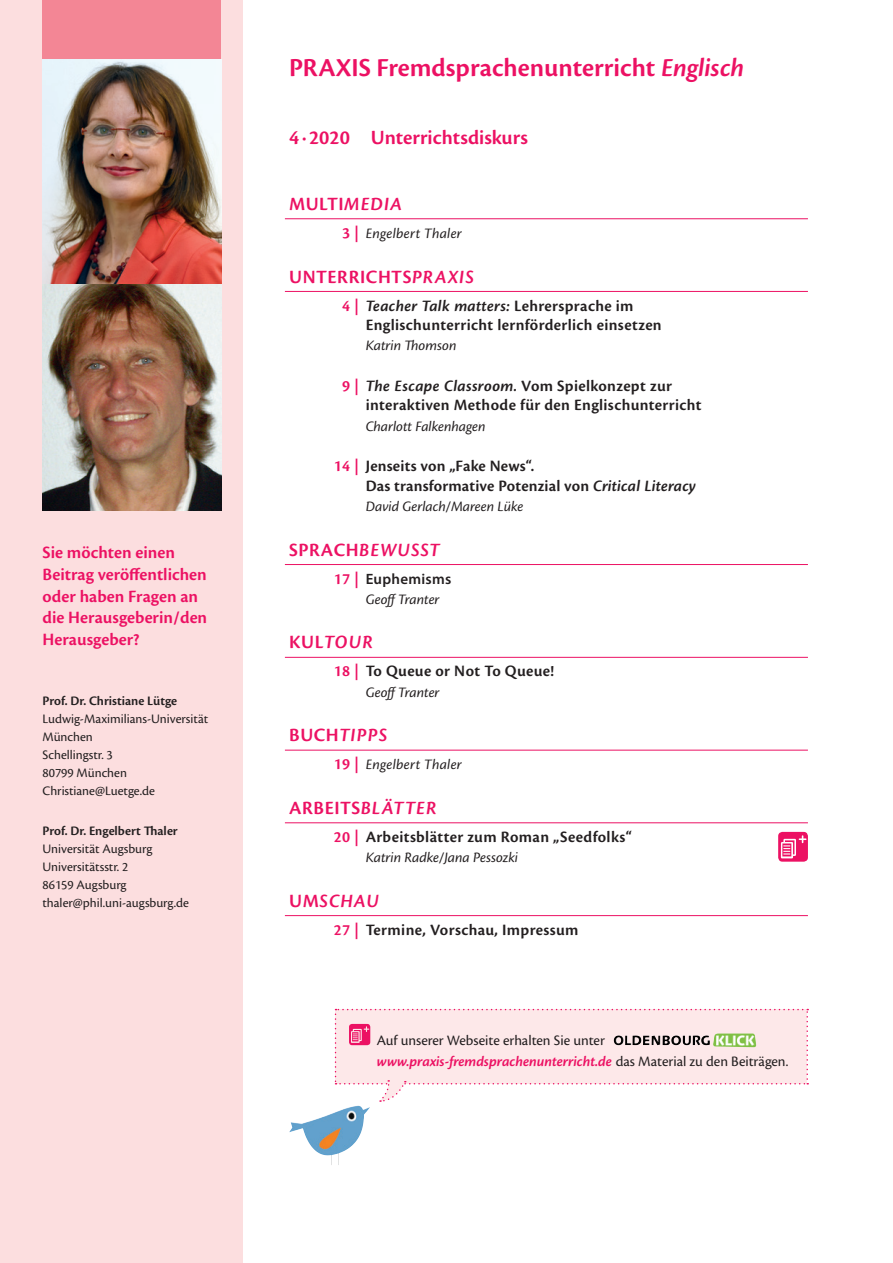
<style>
.page{position:relative;width:893px;height:1263px;background:#fff}
.page>*{position:absolute;margin:0;border:0;box-sizing:border-box;transform-origin:0 0}
.t1{font:600 27px "Cronos Pro";color:#ec1163}
.t2{font:600 21px "Cronos Pro";color:#ec1163}
.t3{font:600 19.5px "Cronos Pro";letter-spacing:.025em;color:#ec1163}
.t4{font:italic 600 19.5px "Cronos Pro";letter-spacing:.05em;color:#ec1163}
.t5{font:600 18px/21.6px "Cronos Pro";color:#ec1163}
.t6{font:600 16.5px/19.5px "Cronos Pro";letter-spacing:.02em;color:#231f20}
.t7{font:italic 15px "Cronos Pro";color:#231f20}
.t8{font:15px/21px "Cronos Pro";letter-spacing:-.005em;color:#231f20}
.t9{font:600 15px "Myriad Pro";letter-spacing:.02em;color:#231f20}
.t10{font:13.5px/18px "Cronos Pro";color:#231f20}
.t11{font:600 13.5px "Cronos Pro";color:#231f20}
.s1{font-style:italic}
.s2{font-weight:600;font-style:normal;font-size:16.5px;color:#ec1163}
.s3{color:#ec1163}
.s4{font-style:normal}
.s5{font-family:"Cronos Pro";font-size:16.5px;color:#ec1163}
.s6{font-weight:600;font-style:italic;color:#ec1163}
</style>
<div class="page">
<div style="left:0;top:0;width:242px;height:1263px;background:#fcdedf"></div>
<div style="left:43px;top:0;width:178px;height:64px;background:#f38695"></div>
<img style="left:43px;top:60px;width:178px;height:225px">
<img style="left:43px;top:285px;width:178px;height:225px">
<hr style="left:285px;top:218px;width:523px;height:1px;background:#ec1163">
<hr style="left:285px;top:291px;width:523px;height:1px;background:#ec1163">
<hr style="left:285px;top:564px;width:523px;height:1px;background:#ec1163">
<hr style="left:285px;top:657px;width:523px;height:1px;background:#ec1163">
<hr style="left:285px;top:750px;width:523px;height:1px;background:#ec1163">
<hr style="left:285px;top:822px;width:523px;height:1px;background:#ec1163">
<hr style="left:285px;top:915px;width:523px;height:1px;background:#ec1163">
<img style="left:311px;top:1106px;width:47px;height:15px">
<svg style="left:335px;top:1009px;width:473px;height:93px"></svg>
<svg style="left:778px;top:832px;width:30px;height:30px"></svg>
<p class="t5" style="left:43px;top:542px;width:166px">Sie möchten einen<br>Beitrag veröffentlichen oder haben Fragen an die Herausgeberin/den<br>Herausgeber?</p>
<p class="t11" style="left:43px;top:693px;width:136px">Prof. Dr. Christiane Lütge</p>
<p class="t10" style="left:43px;top:710px;width:167px">Ludwig-Maximilians-Universität<br>München<br>Schellingstr. 3<br>80799 München<br>Christiane@Luetge.de</p>
<p class="t11" style="left:43px;top:823px;width:137px">Prof. Dr. Engelbert Thaler</p>
<p class="t10" style="left:43px;top:839px;width:148px">Universität Augsburg<br>Universitätsstr. 2<br>86159 Augsburg thaler@phil.uni-augsburg.de</p>
<h1 class="t1" style="left:289px;top:52px;width:457px">PRAXIS Fremdsprachenunterricht <span class="s1">Englisch</span></h1>
<p class="t2" style="left:289px;top:125px;width:240px">4 · 2020 Unterrichtsdiskurs</p>
<p class="t3" style="left:289px;top:193px;width:115px">MULTI<span class="s1">MEDIA</span></p>
<p class="t7" style="left:342px;top:225px;width:121px"><span class="s2">3 |</span> Engelbert Thaler</p>
<p class="t3" style="left:289px;top:265px;width:186px">UNTERRICHTS<span class="s1">PRAXIS</span></p>
<p class="t6" style="left:366px;top:296px;width:298px;text-indent:-24px"><span class="s3">4 |</span> <span class="s1">Teacher Talk matters:</span> Lehrersprache im<br>Englischunterricht lernförderlich einsetzen</p>
<p class="t7" style="left:366px;top:337px;width:92px">Katrin Thomson</p>
<p class="t6" style="left:366px;top:376px;width:337px;text-indent:-24px"><span class="s3">9 |</span> <span class="s1">The Escape Classroom.</span> Vom Spielkonzept zur interaktiven Methode für den Englischunterricht</p>
<p class="t7" style="left:366px;top:417px;width:121px">Charlott Falkenhagen</p>
<p class="t6" style="left:366px;top:457px;width:332px;text-indent:-32px"><span class="s3">14 |</span> Jenseits von „Fake News“.<br>Das transformative Potenzial von <span class="s1">Critical Literacy</span></p>
<p class="t7" style="left:366px;top:498px;width:159px">David Gerlach/Mareen Lüke</p>
<p class="t4" style="left:289px;top:538px;width:152px"><span class="s4">SPRACH</span>BEWUSST</p>
<p class="t9" style="left:334px;top:569px;width:119px"><span class="s5">17 |</span> Euphemisms</p>
<p class="t7" style="left:366px;top:591px;width:75px">Geoff Tranter</p>
<p class="t4" style="left:289px;top:631px;width:85px"><span class="s4">KUL</span>TOUR</p>
<p class="t6" style="left:334px;top:662px;width:222px"><span class="s3">18 |</span> To Queue or Not To Queue!</p>
<p class="t7" style="left:366px;top:683px;width:75px">Geoff Tranter</p>
<p class="t4" style="left:289px;top:724px;width:100px"><span class="s4">BUCH</span>TIPPS</p>
<p class="t7" style="left:334px;top:756px;width:130px"><span class="s2">19 |</span> Engelbert Thaler</p>
<p class="t3" style="left:289px;top:797px;width:149px">ARBEITS<span class="s1">BLÄTTER</span></p>
<p class="t6" style="left:334px;top:827px;width:300px"><span class="s3">20 |</span> Arbeitsblätter zum Roman „Seedfolks“</p>
<p class="t7" style="left:366px;top:849px;width:154px">Katrin Radke/Jana Pessozki</p>
<p class="t4" style="left:289px;top:889px;width:91px"><span class="s4">UM</span>SCHAU</p>
<p class="t6" style="left:334px;top:920px;width:246px"><span class="s3">27 |</span> Termine, Vorschau, Impressum</p>
<p class="t8" style="left:377px;top:1030px;width:413px">Auf unserer Webseite erhalten Sie unter <span class="s6">www.praxis-fremdsprachenunterricht.de</span> das Material zu den Beiträgen.</p>
</div>
